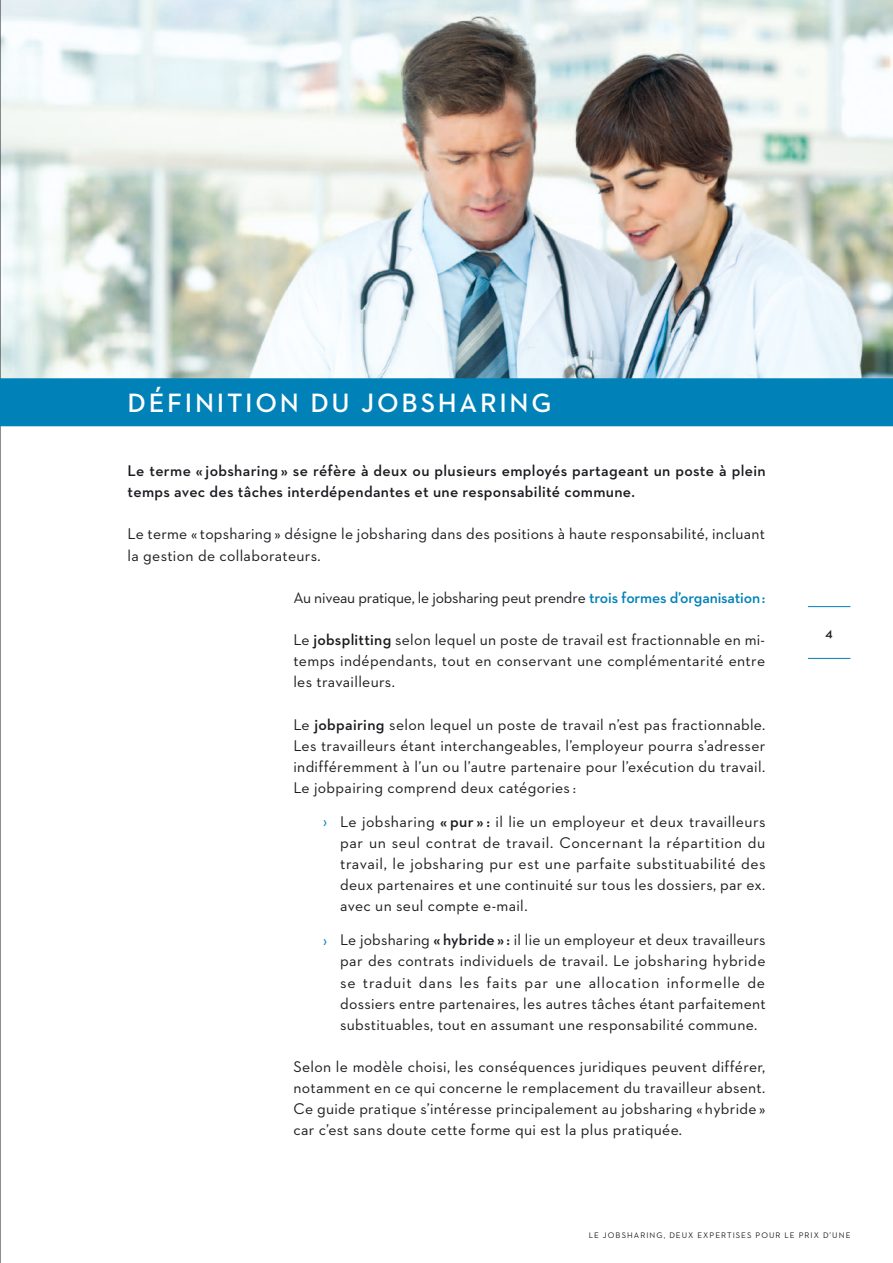
<style>
.page{position:relative;width:893px;height:1263px;background:#fff}
.page>*{position:absolute;margin:0;border:0;box-sizing:border-box;transform-origin:0 0}
.gros_titre_D{font:600 27px "Neutraface 2 Text";letter-spacing:.1em;color:#fff}
.corps_de_texte{font:15.75px/21.1px "Neutraface 2 Text";letter-spacing:.02em;color:#1b1c20;text-align:justify}
.chapeau_sans-retrait{font:600 15.75px/21.1px "Neutraface 2 Text";letter-spacing:.02em;color:#1b1c20}
.corps_de_texte_sans{font:15.75px/21.1px "Neutraface 2 Text";letter-spacing:.015em;color:#1b1c20}
.corps_de_texte-2{font:15.75px "Neutraface 2 Text";letter-spacing:-.01em;color:#1b1c20}
.t1{font:600 13.5px "Neutraface 2 Text";color:#1b1c20}
.t2{font:8.25px "Neutraface 2 Text";letter-spacing:.125em;color:#1b1c20}
.s1{font-weight:600;color:#0082b8}
.s2{font-weight:600}
.s3{font-family:"Heroic Condensed";font-weight:500;color:#0082b8}
</style>
<div class="page">
<img style="left:1px;top:0;width:892px;height:378px">
<hr style="left:808px;top:606px;width:42px;height:1px;background:#0082b8">
<hr style="left:808px;top:658px;width:42px;height:1px;background:#0082b8">
<hr style="left:0;top:0;width:1px;height:1263px;background:#1b1c20">
<div style="left:0;top:378px;width:893px;height:48px;background:#0082b8"></div>
<p class="gros_titre_D" style="left:128px;top:386px;width:425px">DÉFINITION DU JOBSHARING</p>
<p class="chapeau_sans-retrait" style="left:128px;top:460px;width:640px">Le terme « jobsharing » se réfère à deux ou plusieurs employés partageant un poste à plein temps avec des tâches interdépendantes et une responsabilité commune.</p>
<p class="corps_de_texte_sans" style="left:128px;top:523px;width:639px">Le terme «topsharing » désigne le jobsharing dans des positions à haute responsabilité, incluant la gestion de collaborateurs.</p>
<p class="corps_de_texte-2" style="left:293px;top:588px;width:473px">Au niveau pratique, le jobsharing peut prendre <span class="s1">trois formes d’organisation:</span></p>
<p class="corps_de_texte" style="left:293px;top:629px;width:473px">Le <span class="s2">jobsplitting</span> selon lequel un poste de travail est fractionnable en mi&shy;temps indépendants, tout en conservant une complémentarité entre les travailleurs.</p>
<p class="corps_de_texte" style="left:293px;top:714px;width:474px">Le <span class="s2">jobpairing</span> selon lequel un poste de travail n’est pas fractionnable.<br>Les travailleurs étant interchangeables, l’employeur pourra s’adresser indifféremment à l’un ou l’autre partenaire pour l’exécution du travail.<br>Le jobpairing comprend deux catégories :</p>
<p class="corps_de_texte" style="left:340px;top:811px;width:427px;text-indent:-17px"><span class="s3">›</span> Le jobsharing <span class="s2">« pur » :</span> il lie un employeur et deux travailleurs par un seul contrat de travail. Concernant la répartition du travail, le jobsharing pur est une parfaite substituabilité des deux partenaires et une continuité sur tous les dossiers, par ex. avec un seul compte e-mail.</p>
<p class="corps_de_texte" style="left:340px;top:929px;width:427px;text-indent:-17px"><span class="s3">›</span> Le jobsharing <span class="s2">« hybride » :</span> il lie un employeur et deux travailleurs par des contrats individuels de travail. Le jobsharing hybride se traduit dans les faits par une allocation informelle de dossiers entre partenaires, les autres tâches étant parfaitement substituables, tout en assumant une responsabilité commune.</p>
<p class="corps_de_texte" style="left:293px;top:1056px;width:474px">Selon le modèle choisi, les conséquences juridiques peuvent différer, notamment en ce qui concerne le remplacement du travailleur absent.<br>Ce guide pratique s’intéresse principalement au jobsharing « hybride » car c’est sans doute cette forme qui est la plus pratiquée.</p>
<p class="t1" style="left:826px;top:624px;width:9px">4</p>
<p class="t2" style="left:589px;top:1229px;width:263px">LE JOBSHARING, DEUX EXPERTISES POUR LE PRIX D’UNE</p>
</div>
